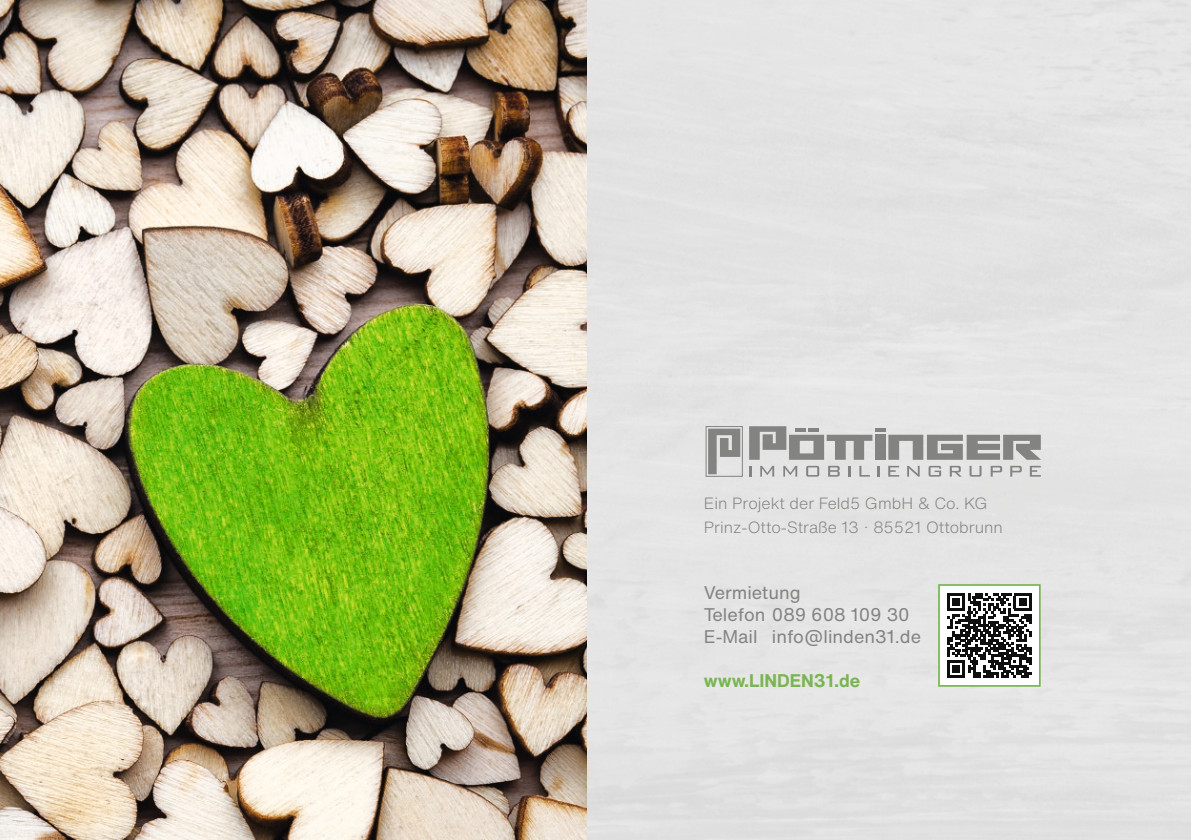
<style>
.page{position:relative;width:1191px;height:840px;background:#fff}
.page>*{position:absolute;margin:0;border:0;box-sizing:border-box;transform-origin:0 0}
.t1{font:18px/22px "Helvetica Now Text";color:#838382}
.t2{font:700 18px "Helvetica Now Text";color:#78b552}
.t3{font:300 16px/24px "Helvetica Now Text";color:#838382}
</style>
<div class="page">
<svg style="left:749px;top:426px;width:292px;height:33px;background:#aeaeae"></svg>
<div style="left:875px;top:434px;width:10px;height:25px;background:#838382"></div>
<div style="left:706px;top:426px;width:36px;height:50px;border:1px solid #838382"></div>
<svg style="left:708px;top:428px;width:32px;height:46px"></svg>
<svg style="left:749px;top:465px;width:2px;height:11px"></svg>
<svg style="left:760px;top:465px;width:14px;height:11px"></svg>
<svg style="left:783px;top:465px;width:14px;height:11px"></svg>
<svg style="left:806px;top:465px;width:13px;height:11px"></svg>
<svg style="left:828px;top:465px;width:11px;height:11px"></svg>
<svg style="left:848px;top:465px;width:2px;height:11px"></svg>
<svg style="left:859px;top:465px;width:11px;height:11px"></svg>
<svg style="left:877px;top:465px;width:2px;height:11px"></svg>
<svg style="left:888px;top:465px;width:11px;height:11px"></svg>
<svg style="left:907px;top:465px;width:12px;height:11px"></svg>
<svg style="left:928px;top:465px;width:13px;height:11px"></svg>
<svg style="left:949px;top:465px;width:13px;height:11px"></svg>
<svg style="left:969px;top:465px;width:12px;height:11px"></svg>
<svg style="left:990px;top:465px;width:12px;height:11px"></svg>
<svg style="left:1010px;top:465px;width:11px;height:11px"></svg>
<svg style="left:1029px;top:465px;width:11px;height:11px"></svg>
<img style="left:0;top:0;width:587px;height:839px">
<svg style="left:947px;top:593px;width:84px;height:84px"></svg>
<hr style="left:947px;top:674px;width:18px;height:3px;background:#100f0f">
<div style="left:952px;top:664px;width:8px;height:8px;background:#100f0f"></div>
<div style="left:938px;top:584px;width:102px;height:102px;border:2px solid #78b552"></div>
<p class="t3" style="left:704px;top:490px;width:301px">Ein Projekt der Feld5 GmbH &amp; Co. KG<br>Prinz-Otto-Straße 13 · 85521 Ottobrunn</p>
<p class="t1" style="left:704px;top:581px;width:219px">Vermietung<br>Telefon 089 608 109 30<br>E-Mail info@linden31.de</p>
<p class="t2" style="left:704px;top:666px;width:158px">www.LINDEN31.de</p>
</div>
